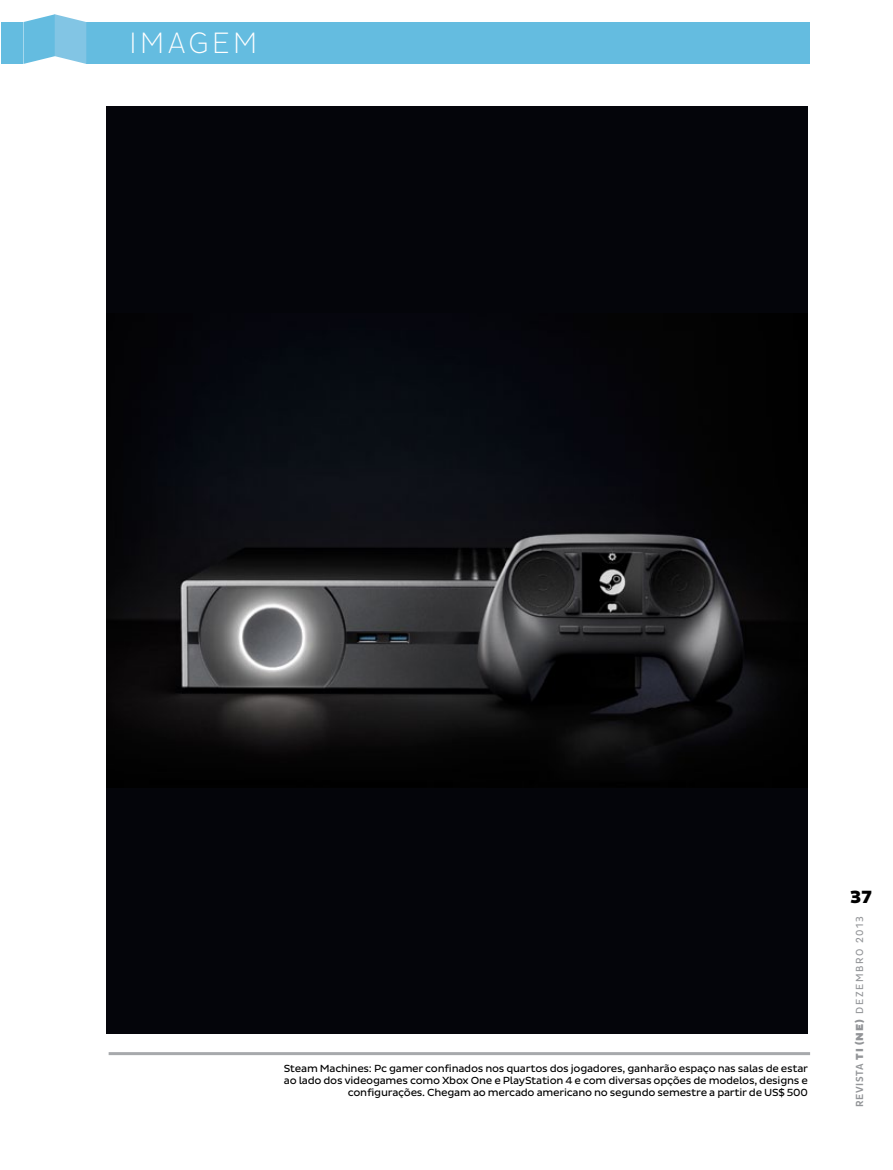
<style>
.page{position:relative;width:893px;height:1170px;background:#fff}
.page>*{position:absolute;margin:0;border:0;box-sizing:border-box;transform-origin:0 0}
.t1{font:300 30px "Pluto Sans Cond Ex";letter-spacing:.115em;color:#fff}
.t2{font:800 18px "Pluto Sans";color:#000}
.t3{font:10.5px/12px "Pluto Sans";letter-spacing:-.025em;color:#000;text-align:right}
.t4{font:10.5px "Pluto Sans Cond";letter-spacing:.165em;color:#939598}
.s1{font-weight:500}
.s2{font-family:"Pluto Sans";font-weight:900}
</style>
<div class="page">
<div style="left:2px;top:22px;width:21px;height:42px;background:#64bce0"></div>
<div style="left:86px;top:22px;width:724px;height:42px;background:#64bce0"></div>
<svg style="left:23px;top:14px;width:63px;height:50px;background:#8acae6"></svg>
<hr style="left:109px;top:1051px;width:701px;height:3px;background:#a7a9ac">
<div style="left:106px;top:106px;width:702px;height:927px;background:#04050a"></div>
<img style="left:122px;top:414px;width:639px;height:343px">
<h1 class="t1" style="left:130px;top:26px;width:129px">IMAGEM</h1>
<p class="t3" style="left:284px;top:1061px;width:526px">Steam Machines: Pc gamer confinados nos quartos dos jogadores, ganharão espaço nas salas de estar ao lado dos videogames como Xbox One e PlayStation 4 e com diversas opções de modelos, designs e configurações. Chegam ao mercado americano no segundo semestre a partir de US$ 500</p>
<h2 class="t2" style="left:850px;top:886px;width:23px">37</h2>
<p class="t4" style="left:854px;top:1106px;width:193px;rotate:-90deg"><span class="s1">Revista</span> <span class="s2">TI (NE)</span> dezembro 2013</p>
</div>
